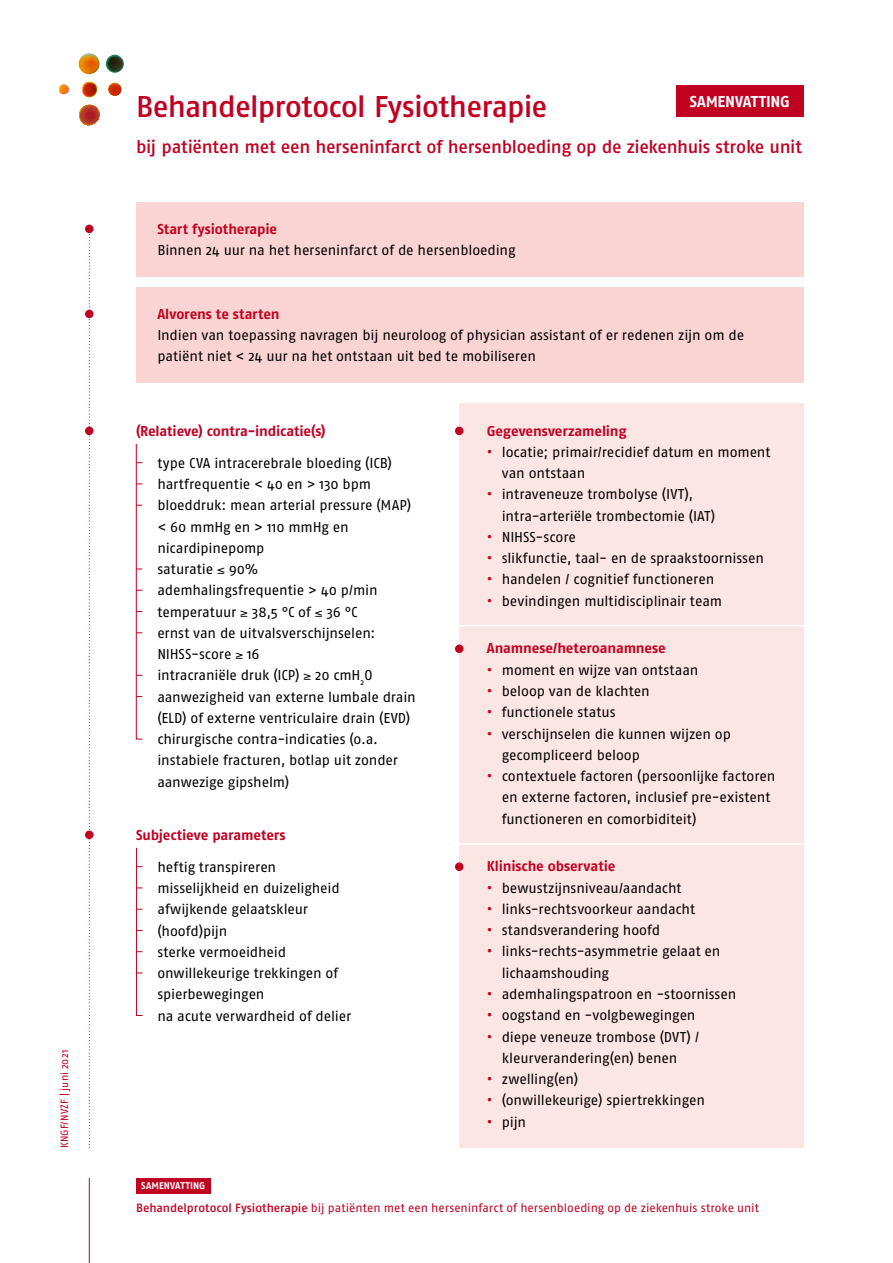
<style>
.page{position:relative;width:893px;height:1263px;background:#fff}
.page>*{position:absolute;margin:0;border:0;box-sizing:border-box;transform-origin:0 0}
.t1{font:500 30px "Fago No";letter-spacing:-.025em;color:#c10122}
.t2{font:500 18px "Fago No";letter-spacing:-.02em;color:#c10122}
.t3{font:700 15.75px "Fago No Tf";letter-spacing:-.01em;color:#fff}
.t4{font:14.25px/21.3px "Fago No";letter-spacing:-.01em;color:#000}
.t5{font:700 14.25px "Fago No";letter-spacing:-.01em;color:#c10122}
.t6{font:12px "Fago No";letter-spacing:-.005em;color:#c10122}
.t7{font:10.5px "Fago No";letter-spacing:.005em;color:#c10122}
.t8{font:700 9.75px "Fago No Tf";letter-spacing:.005em;color:#fff}
.s1{font-weight:700;color:#c10122}
.s2{font-weight:500}
</style>
<div class="page">
<svg style="left:89px;top:233px;width:1px;height:915px"></svg>
<div style="left:136px;top:202px;width:668px;height:53px;background:#fad4d3"></div>
<div style="left:136px;top:223px;width:668px;height:53px;background:#fad4d3"></div>
<div style="left:136px;top:287px;width:668px;height:53px;background:#fad4d3"></div>
<div style="left:136px;top:308px;width:668px;height:75px;background:#fad4d3"></div>
<img style="left:61px;top:54px;width:61px;height:72px">
<svg style="left:81px;top:82px;width:17px;height:17px"></svg>
<svg style="left:108px;top:84px;width:13px;height:12px"></svg>
<svg style="left:106px;top:55px;width:18px;height:18px"></svg>
<svg style="left:79px;top:53px;width:21px;height:21px"></svg>
<svg style="left:59px;top:85px;width:10px;height:9px"></svg>
<svg style="left:79px;top:105px;width:20px;height:20px"></svg>
<div style="left:676px;top:85px;width:128px;height:32px;background:#c10122"></div>
<svg style="left:136px;top:443px;width:7px;height:297px"></svg>
<div style="left:459px;top:404px;width:345px;height:53px;background:#fce6e4"></div>
<div style="left:459px;top:425px;width:345px;height:74px;background:#fce6e4"></div>
<div style="left:459px;top:467px;width:345px;height:75px;background:#fce6e4"></div>
<div style="left:459px;top:531px;width:345px;height:53px;background:#fce6e4"></div>
<div style="left:459px;top:574px;width:345px;height:53px;background:#fce6e4"></div>
<div style="left:459px;top:621px;width:345px;height:54px;background:#fce6e4"></div>
<div style="left:459px;top:664px;width:345px;height:53px;background:#fce6e4"></div>
<div style="left:459px;top:707px;width:345px;height:74px;background:#fce6e4"></div>
<div style="left:459px;top:749px;width:345px;height:96px;background:#fce6e4"></div>
<div style="left:459px;top:839px;width:345px;height:54px;background:#fce6e4"></div>
<div style="left:459px;top:882px;width:345px;height:53px;background:#fce6e4"></div>
<div style="left:459px;top:924px;width:345px;height:75px;background:#fce6e4"></div>
<div style="left:459px;top:988px;width:345px;height:53px;background:#fce6e4"></div>
<div style="left:459px;top:1009px;width:345px;height:75px;background:#fce6e4"></div>
<div style="left:459px;top:1073px;width:345px;height:53px;background:#fce6e4"></div>
<div style="left:459px;top:1095px;width:345px;height:53px;background:#fce6e4"></div>
<div style="left:85px;top:427px;width:9px;height:8px;background:#c10122;border-radius:50%"></div>
<svg style="left:136px;top:847px;width:7px;height:169px"></svg>
<div style="left:85px;top:831px;width:9px;height:8px;background:#c10122;border-radius:50%"></div>
<div style="left:455px;top:644px;width:8px;height:9px;background:#c10122;border-radius:50%"></div>
<div style="left:455px;top:427px;width:8px;height:8px;background:#c10122;border-radius:50%"></div>
<div style="left:455px;top:862px;width:8px;height:9px;background:#c10122;border-radius:50%"></div>
<div style="left:85px;top:225px;width:9px;height:8px;background:#c10122;border-radius:50%"></div>
<div style="left:85px;top:310px;width:9px;height:8px;background:#c10122;border-radius:50%"></div>
<hr style="left:454px;top:625px;width:356px;height:1px;background:#fff">
<hr style="left:454px;top:843px;width:356px;height:2px;background:#fff">
<hr style="left:89px;top:1178px;width:1px;height:85px;background:#c10122">
<div style="left:136px;top:1178px;width:74px;height:16px;background:#c10122"></div>
<p class="t7" style="left:58px;top:1148px;width:100px;rotate:-90deg">KNGF/NVZF | juni 2021</p>
<h1 class="t1" style="left:136px;top:89px;width:413px">Behandelprotocol Fysiotherapie</h1>
<p class="t2" style="left:136px;top:136px;width:667px">bij patiënten met een herseninfarct of hersenbloeding op de ziekenhuis stroke unit</p>
<p class="t3" style="left:690px;top:92px;width:102px">SAMENVATTING</p>
<p class="t5" style="left:157px;top:221px;width:121px">Start fysiotherapie</p>
<p class="t4" style="left:157px;top:239px;width:360px">Binnen 24 uur na het herseninfarct of de hersenbloeding</p>
<p class="t5" style="left:157px;top:306px;width:124px">Alvorens te starten</p>
<p class="t4" style="left:157px;top:324px;width:588px">Indien van toepassing navragen bij neuroloog of physician assistant of er redenen zijn om de patiënt niet &lt; 24 uur na het ontstaan uit bed te mobiliseren</p>
<p class="t5" style="left:136px;top:422px;width:191px">(Relatieve) contra-indicatie(s)</p>
<p class="t4" style="left:157px;top:452px;width:260px">type CVA intracerebrale bloeding (ICB) hartfrequentie &lt; 40 en &gt; 130 bpm bloeddruk: mean arterial pressure (MAP) &lt; 60 mmHg en &gt; 110 mmHg en nicardipinepomp<br>saturatie ≤ 90%<br>ademhalingsfrequentie &gt; 40 p/min temperatuur ≥ 38,5 °C of ≤ 36 °C<br>ernst van de uitvalsverschijnselen:<br>NIHSS-score ≥ 16<br>intracraniële druk (ICP) ≥ 20 cmH<sub>2</sub>O aanwezigheid van externe lumbale drain (ELD) of externe ventriculaire drain (EVD) chirurgische contra-indicaties (o.a. instabiele fracturen, botlap uit zonder aanwezige gipshelm)</p>
<p class="t5" style="left:136px;top:826px;width:151px">Subjectieve parameters</p>
<p class="t4" style="left:157px;top:856px;width:195px">heftig transpireren misselijkheid en duizeligheid afwijkende gelaatskleur (hoofd)pijn<br>sterke vermoeidheid onwillekeurige trekkingen of spierbewegingen<br>na acute verwardheid of delier</p>
<p class="t8" style="left:141px;top:1180px;width:65px">SAMENVATTING</p>
<p class="t5" style="left:487px;top:422px;width:141px">Gegevensverzameling</p>
<p class="t4" style="left:502px;top:441px;width:270px;text-indent:-15px"><span class="s1">•</span> locatie; primair/recidief datum en moment van ontstaan</p>
<p class="t4" style="left:502px;top:483px;width:215px;text-indent:-15px"><span class="s1">•</span> intraveneuze trombolyse (IVT), intra-arteriële trombectomie (IAT)</p>
<p class="t4" style="left:487px;top:526px;width:91px"><span class="s1">•</span> NIHSS-score</p>
<p class="t4" style="left:487px;top:547px;width:279px"><span class="s1">•</span> slikfunctie, taal- en de spraakstoornissen</p>
<p class="t4" style="left:487px;top:569px;width:229px"><span class="s1">•</span> handelen / cognitief functioneren</p>
<p class="t4" style="left:487px;top:590px;width:237px"><span class="s1">•</span> bevindingen multidisciplinair team</p>
<p class="t5" style="left:487px;top:640px;width:180px">Anamnese/heteroanamnese</p>
<p class="t4" style="left:487px;top:659px;width:213px"><span class="s1">•</span> moment en wijze van ontstaan</p>
<p class="t4" style="left:487px;top:680px;width:164px"><span class="s1">•</span> beloop van de klachten</p>
<p class="t4" style="left:487px;top:701px;width:130px"><span class="s1">•</span> functionele status</p>
<p class="t4" style="left:502px;top:723px;width:231px;text-indent:-15px"><span class="s1">•</span> verschijnselen die kunnen wijzen op gecompliceerd beloop</p>
<p class="t4" style="left:502px;top:765px;width:275px;text-indent:-15px"><span class="s1">•</span> contextuele factoren (persoonlijke factoren en externe factoren, inclusief pre-existent functioneren en comorbiditeit)</p>
<p class="t5" style="left:487px;top:858px;width:130px">Klinische observatie</p>
<p class="t4" style="left:487px;top:877px;width:196px"><span class="s1">•</span> bewustzijnsniveau/aandacht</p>
<p class="t4" style="left:487px;top:898px;width:210px"><span class="s1">•</span> links-rechtsvoorkeur aandacht</p>
<p class="t4" style="left:487px;top:919px;width:175px"><span class="s1">•</span> standsverandering hoofd</p>
<p class="t4" style="left:502px;top:941px;width:220px;text-indent:-15px"><span class="s1">•</span> links-rechts-asymmetrie gelaat en lichaamshouding</p>
<p class="t4" style="left:487px;top:983px;width:251px"><span class="s1">•</span> ademhalingspatroon en -stoornissen</p>
<p class="t4" style="left:487px;top:1004px;width:210px"><span class="s1">•</span> oogstand en -volgbewegingen</p>
<p class="t4" style="left:487px;top:1026px;width:214px;text-align:center"><span class="s1">•</span> diepe veneuze trombose (DVT) / kleurverandering(en) benen</p>
<p class="t4" style="left:487px;top:1068px;width:93px"><span class="s1">•</span> zwelling(en)</p>
<p class="t4" style="left:487px;top:1089px;width:220px"><span class="s1">•</span> (onwillekeurige) spiertrekkingen</p>
<p class="t4" style="left:487px;top:1111px;width:41px"><span class="s1">•</span> pijn</p>
<p class="t6" style="left:136px;top:1201px;width:624px"><span class="s2">Behandelprotocol Fysiotherapie</span> bij patiënten met een herseninfarct of hersenbloeding op de ziekenhuis stroke unit</p>
</div>
